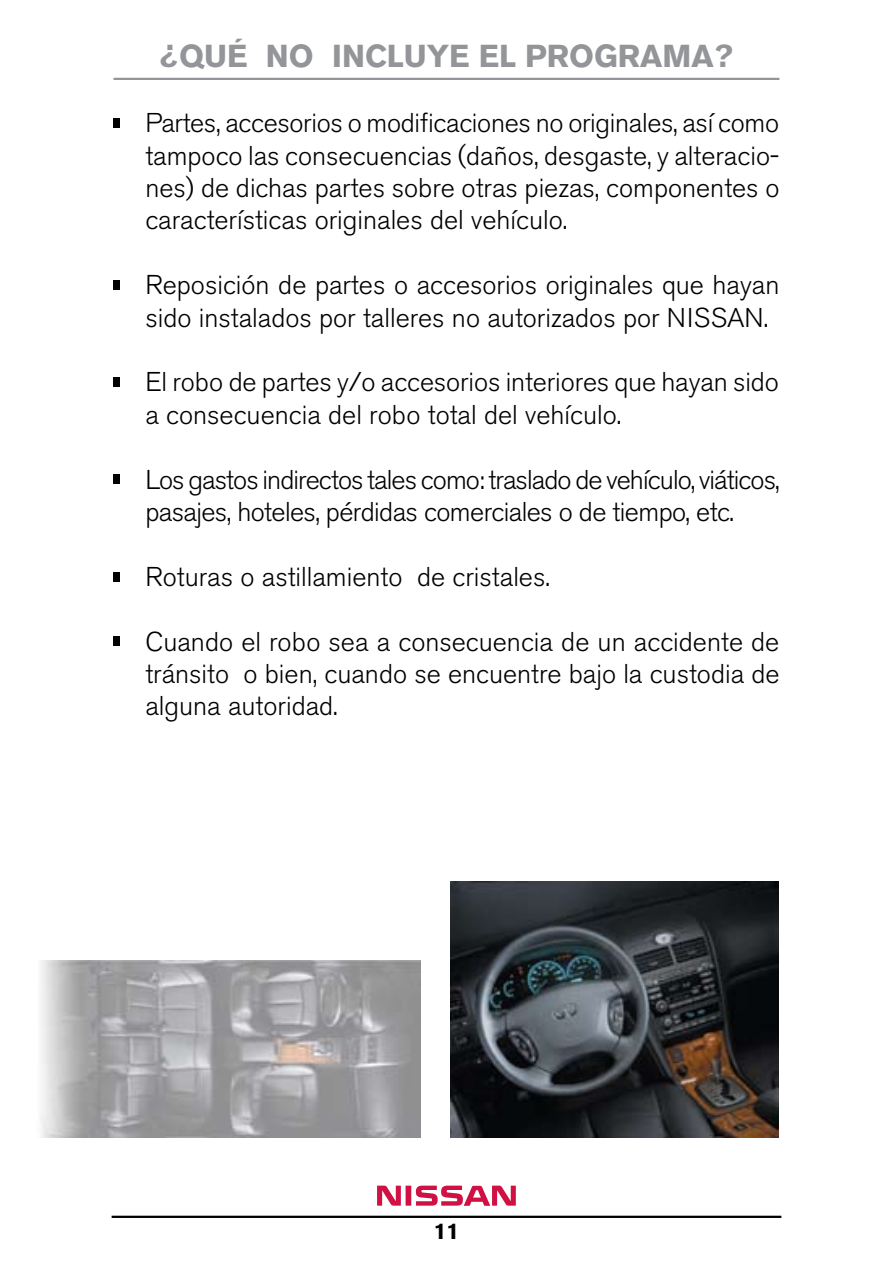
<style>
.page{position:relative;width:893px;height:1276px;background:#fff}
.page>*{position:absolute;margin:0;border:0;box-sizing:border-box;transform-origin:0 0}
.t1{font:700 31.5px "Nissan AG";color:#939598}
.t2{font:300 27px/32.4px "Akzidenz Grotesk BE";color:#000;text-align:justify}
.t3{font:300 27px/32.4px "Akzidenz Grotesk BE";letter-spacing:-.035em;color:#000}
.t4{font:700 22.5px "Nissan AG";color:#000}
</style>
<div class="page">
<hr style="left:112px;top:1215px;width:669px;height:3px;background:#000">
<div style="left:406px;top:1185px;width:5px;height:20px;background:#cf1143"></div>
<svg style="left:377px;top:1185px;width:24px;height:20px"></svg>
<svg style="left:416px;top:1185px;width:100px;height:21px"></svg>
<img style="left:40px;top:960px;width:381px;height:177px">
<img style="left:450px;top:882px;width:328px;height:255px">
<hr style="left:114px;top:78px;width:665px;height:2px;background:#939598">
<div style="left:114px;top:118px;width:6px;height:10px;background:#000"></div>
<div style="left:114px;top:280px;width:6px;height:10px;background:#000"></div>
<div style="left:114px;top:377px;width:6px;height:10px;background:#000"></div>
<div style="left:114px;top:475px;width:6px;height:9px;background:#000"></div>
<div style="left:114px;top:572px;width:6px;height:9px;background:#000"></div>
<div style="left:114px;top:637px;width:6px;height:9px;background:#000"></div>
<p class="t1" style="left:160px;top:38px;width:574px">¿QUÉ NO INCLUYE EL PROGRAMA?</p>
<p class="t2" style="left:145px;top:107px;width:636px">Partes, accesorios o modificaciones no originales, así como tampoco las consecuencias (daños, desgaste, y alteracio&shy;nes) de dichas partes sobre otras piezas, componentes o características originales del vehículo.</p>
<p class="t2" style="left:145px;top:269px;width:636px">Reposición de partes o accesorios originales que hayan sido instalados por talleres no autorizados por NISSAN.</p>
<p class="t2" style="left:145px;top:366px;width:635px">El robo de partes y/o accesorios interiores que hayan sido a consecuencia del robo total del vehículo.</p>
<p class="t3" style="left:145px;top:463px;width:636px">Los gastos indirectos tales como: traslado de vehículo, viáticos, pasajes, hoteles, pérdidas comerciales o de tiempo, etc.</p>
<p class="t2" style="left:145px;top:561px;width:406px">Roturas o astillamiento de cristales.</p>
<p class="t2" style="left:145px;top:625px;width:636px">Cuando el robo sea a consecuencia de un accidente de tránsito o bien, cuando se encuentre bajo la custodia de alguna autoridad.</p>
<p class="t4" style="left:434px;top:1218px;width:27px">11</p>
</div>
